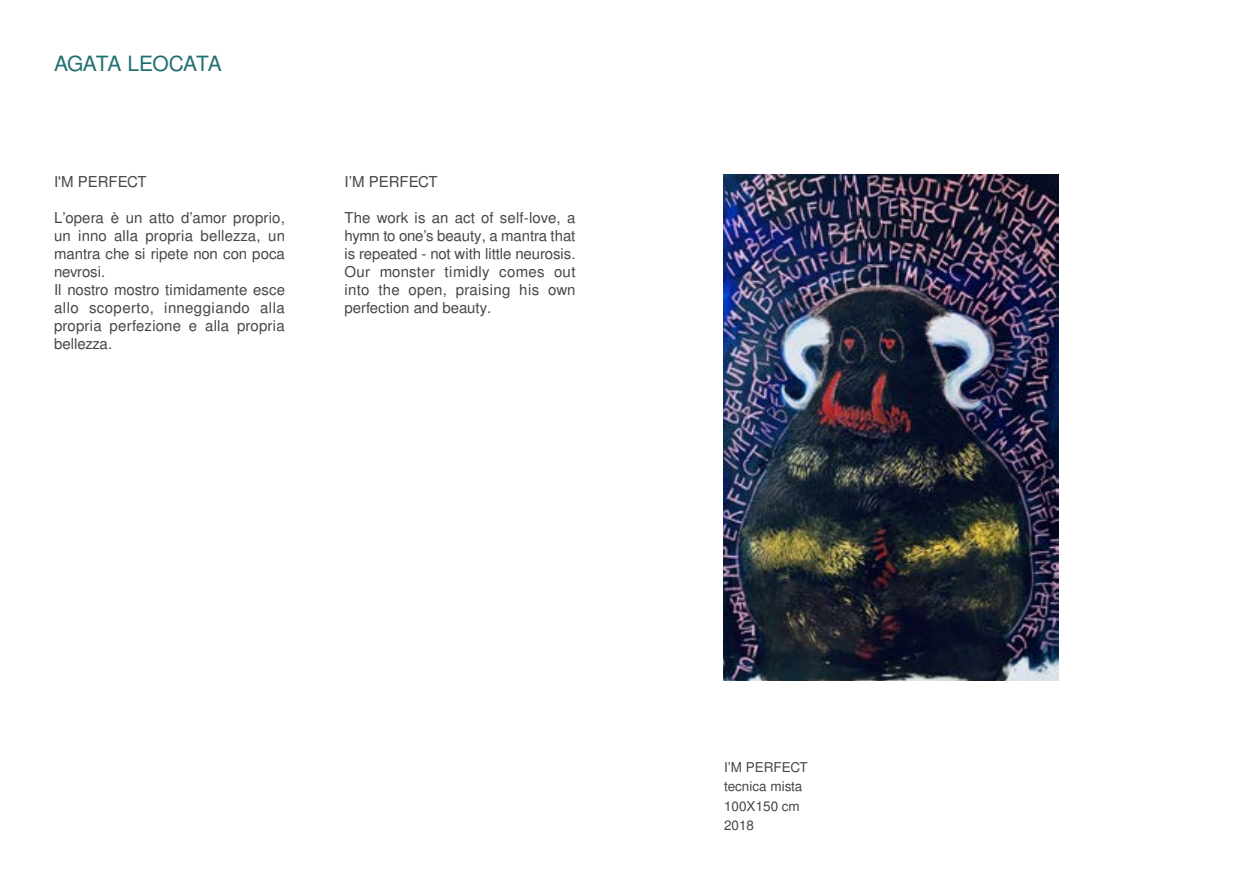
<style>
.page{position:relative;width:1259px;height:893px;background:#fff}
.page>*{position:absolute;margin:0;border:0;box-sizing:border-box;transform-origin:0 0}
.t1{font:21px "Free Sans";letter-spacing:-.04em;color:#1d706e}
.t2{font:15px/18px "Free Sans";letter-spacing:.005em;color:#474645}
.t3{font:13.5px/19.5px "Free Sans";color:#474645}
</style>
<div class="page">
<img style="left:723px;top:175px;width:335px;height:505px">
<h1 class="t1" style="left:54px;top:49px;width:169px">AGATA LEOCATA</h1>
<p class="t2" style="left:54px;top:173px;width:94px">I'M PERFECT</p>
<p class="t2" style="left:54px;top:209px;width:232px">L’opera è un atto d’amor proprio, un inno alla propria bellezza, un mantra che si ripete non con poca nevrosi.<br>Il nostro mostro timidamente esce allo scoperto, inneggiando alla propria perfezione e alla propria bellezza.</p>
<p class="t2" style="left:344px;top:173px;width:94px">I’M PERFECT</p>
<p class="t2" style="left:344px;top:209px;width:232px;text-align:justify">The work is an act of self-love, a hymn to one’s beauty, a mantra that is repeated - not with little neurosis.<br>Our monster timidly comes out into the open, praising his own perfection and beauty.</p>
<p class="t3" style="left:724px;top:758px;width:85px">I’M PERFECT tecnica mista<br>100X150 cm<br>2018</p>
</div>
